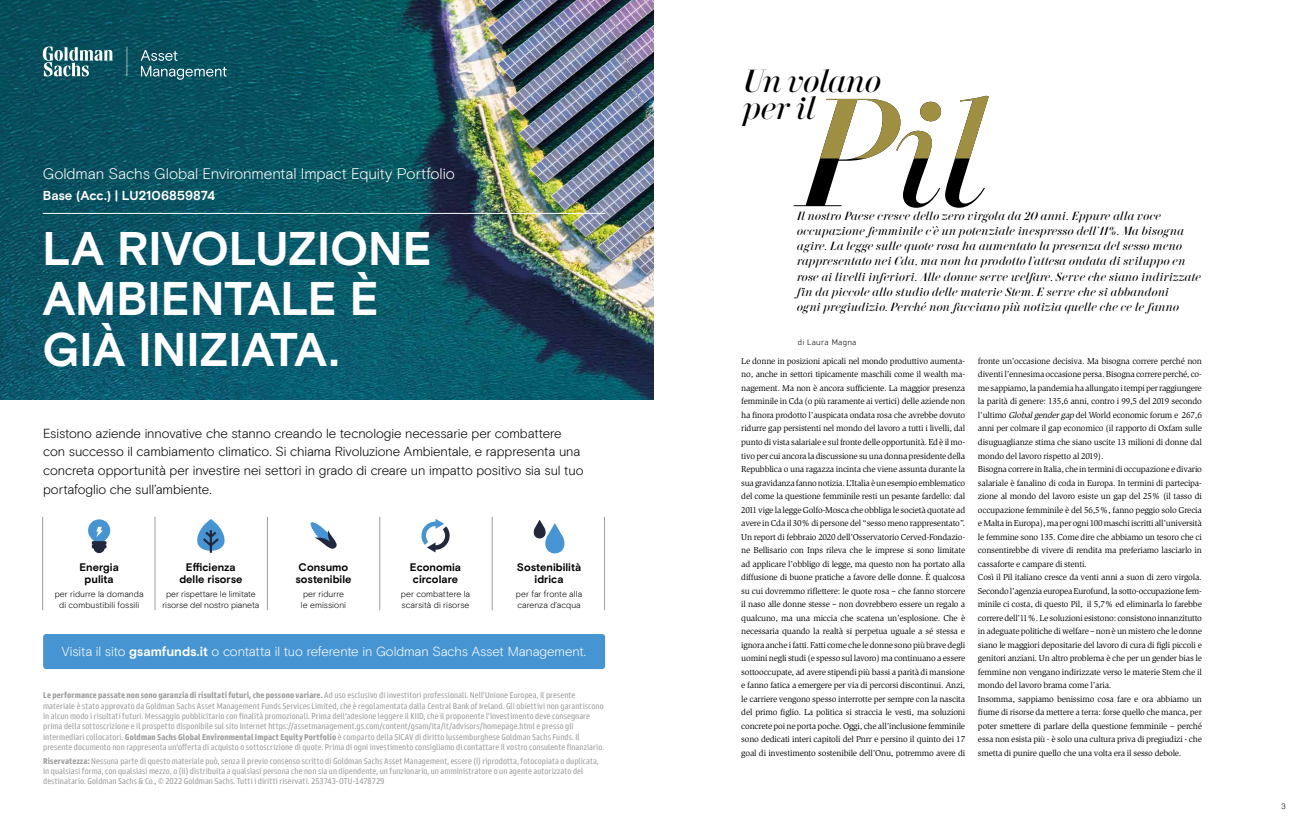
<style>
.page{position:relative;width:1304px;height:823px;background:#fff}
.page>*{position:absolute;margin:0;border:0;box-sizing:border-box;transform-origin:0 0}
.t1{font:italic 157.6px "Carmen Display";color:#000;scale:1.07 1}
.t2{font:700 47.1px/50.4px "Basis Grotesque Pro";letter-spacing:-.005em;color:#fff}
.t3{font:italic 32.8px/26.9px "Carmen Display";color:#000;scale:1.04 1}
.t4{font:300 15.4px "Basis Grotesque Pro";letter-spacing:-.01em;color:#fff}
.t5{font:300 13.2px/18.6px "Basis Grotesque Pro";letter-spacing:-.01em;color:#000}
.t6{font:300 13.2px "Basis Grotesque Pro";letter-spacing:-.01em;color:#fff}
.t7{font:700 13px "Basis Grotesque Pro";color:#fff}
.t8{font:italic 12.2px/15.1px "Carmen Display";letter-spacing:.025em;color:#000;scale:1.04 1}
.t9{font:700 11px/11.8px "Basis Grotesque Pro";letter-spacing:.005em;color:#000;text-align:center}
.t10{font:8.8px/13.5px "Slimbach Std";letter-spacing:-.02em;color:#000;text-align:justify}
.t11{font:8.6px/10.4px "Goldman Sans Condensed";letter-spacing:.01em;color:#9d9d9c}
.t12{font:300 8.6px/10.4px "Basis Grotesque Pro";letter-spacing:.005em;color:#000}
.t13{font:8.1px "Triumph Brokman";letter-spacing:.04em;color:#000;scale:.95 1}
.t14{font:300 8px "Helvetica";color:#000;scale:.95 1}
.s1{font-weight:700}
.s2{font-style:italic}
</style>
<div class="page">
<svg style="left:820px;top:96px;width:169px;height:62px"></svg>
<img style="left:0;top:0;width:653px;height:399px">
<hr style="left:42px;top:516px;width:1px;height:94px;background:#9d9d9c">
<hr style="left:155px;top:516px;width:1px;height:94px;background:#9d9d9c">
<hr style="left:267px;top:516px;width:1px;height:94px;background:#9d9d9c">
<hr style="left:379px;top:516px;width:1px;height:94px;background:#9d9d9c">
<hr style="left:492px;top:516px;width:1px;height:94px;background:#9d9d9c">
<hr style="left:604px;top:516px;width:1px;height:94px;background:#9d9d9c">
<svg style="left:533px;top:519px;width:32px;height:34px"></svg>
<svg style="left:421px;top:519px;width:29px;height:33px"></svg>
<svg style="left:310px;top:522px;width:27px;height:26px"></svg>
<svg style="left:197px;top:519px;width:28px;height:33px"></svg>
<svg style="left:88px;top:519px;width:22px;height:33px"></svg>
<div style="left:43px;top:633px;width:562px;height:35px;background:#4695d2;border-radius:3px"></div>
<hr style="left:43px;top:213px;width:562px;height:1px;background:#fff">
<svg style="left:43px;top:46px;width:184px;height:34px;background:#336f7a"></svg>
<h3 class="t4" style="left:43px;top:165px;width:414px">Goldman Sachs Global Environmental Impact Equity Portfolio</h3>
<h3 class="t7" style="left:43px;top:188px;width:174px">Base (Acc.) | LU2106859874</h3>
<h2 class="t2" style="left:42px;top:225px;width:391px">LA RIVOLUZIONE<br>AMBIENTALE È<br>GIÀ INIZIATA.</h2>
<p class="t5" style="left:43px;top:423px;width:542px">Esistono aziende innovative che stanno creando le tecnologie necessarie per combattere con successo il cambiamento climatico. Si chiama Rivoluzione Ambientale, e rappresenta una concreta opportunità per investire nei settori in grado di creare un impatto positivo sia sul tuo portafoglio che sull’ambiente.</p>
<p class="t9" style="left:79px;top:561px;width:41px">Energia pulita</p>
<p class="t9" style="left:179px;top:561px;width:65px">Efficienza delle risorse</p>
<p class="t9" style="left:296px;top:561px;width:57px;text-align:left">Consumo sostenibile</p>
<p class="t9" style="left:410px;top:561px;width:53px;text-align:left">Economia circolare</p>
<p class="t9" style="left:517px;top:561px;width:66px">Sostenibilità idrica</p>
<p class="t12" style="left:55px;top:589px;width:90px;text-align:center">per ridurre la domanda di combustibili fossili</p>
<p class="t12" style="left:162px;top:589px;width:98px;text-align:center">per rispettare le limitate risorse del nostro pianeta</p>
<p class="t12" style="left:301px;top:589px;width:47px">per ridurre le emissioni</p>
<p class="t12" style="left:401px;top:589px;width:71px">per combattere la scarsità di risorse</p>
<p class="t12" style="left:516px;top:589px;width:68px">per far fronte alla carenza d’acqua</p>
<h3 class="t6" style="left:62px;top:643px;width:526px">Visita il sito <span class="s1">gsamfunds.it</span> o contatta il tuo referente in Goldman Sachs Asset Management.</h3>
<p class="t11" style="left:43px;top:689px;width:562px"><span class="s1">Le performance passate non sono garanzia di risultati futuri, che possono variare.</span> Ad uso esclusivo di investitori professionali. Nell’Unione Europea, il presente materiale è stato approvato da Goldman Sachs Asset Management Funds Services Limited, che è regolamentata dalla Central Bank of Ireland. Gli obiettivi non garantiscono in alcun modo i risultati futuri. Messaggio pubblicitario con finalità promozionali. Prima dell‘adesione leggere il KIID, che il proponente l’investimento deve consegnare prima della sottoscrizione e il prospetto disponibile sul sito Internet https://assetmanagement.gs.com/content/gsam/ita/it/advisors/homepage.html e presso gli intermediari collocatori. <span class="s1">Goldman Sachs Global Environmental Impact Equity Portfolio</span> è comparto della SICAV di diritto lussemburghese Goldman Sachs Funds. Il presente documento non rappresenta un‘offerta di acquisto o sottoscrizione di quote. Prima di ogni investimento consigliamo di contattare il vostro consulente finanziario.</p>
<p class="t11" style="left:43px;top:754px;width:557px"><span class="s1">Riservatezza:</span> Nessuna parte di questo materiale può, senza il previo consenso scritto di Goldman Sachs Asset Management, essere (i) riprodotta, fotocopiata o duplicata, in qualsiasi forma, con qualsiasi mezzo, o (ii) distribuita a qualsiasi persona che non sia un dipendente, un funzionario, un amministratore o un agente autorizzato del destinatario. Goldman Sachs &amp; Co., © 2022 Goldman Sachs. Tutti i diritti riservati. 253743-OTU-1478729</p>
<h3 class="t3" style="left:744px;top:67px;width:134px">Un volano per il</h3>
<h1 class="t1" style="left:804px;top:56px;width:176px">Pil</h1>
<p class="t8" style="left:797px;top:208px;width:390px">Il nostro Paese cresce dello zero virgola da 20 anni. Eppure alla voce occupazione femminile c’è un potenziale inespresso dell’11%. Ma bisogna agire. La legge sulle quote rosa ha aumentato la presenza del sesso meno rappresentato nei Cda, ma non ha prodotto l’attesa ondata di sviluppo en rose ai livelli inferiori. Alle donne serve welfare. Serve che siano indirizzate fin da piccole allo studio delle materie Stem. E serve che si abbandoni<br>ogni pregiudizio. Perché non facciano più notizia quelle che ce le fanno</p>
<p class="t13" style="left:798px;top:337px;width:63px">di Laura Magna</p>
<p class="t10" style="left:741px;top:354px;width:225px">Le donne in posizioni apicali nel mondo produttivo aumenta&shy;no, anche in settori tipicamente maschili come il wealth ma&shy;nagement. Ma non è ancora sufficiente. La maggior presenza femminile in Cda (o più raramente ai vertici) delle aziende non ha finora prodotto l’auspicata ondata rosa che avrebbe dovuto ridurre gap persistenti nel mondo del lavoro a tutti i livelli, dal punto di vista salariale e sul fronte delle opportunità. Ed è il mo&shy;tivo per cui ancora la discussione su una donna presidente della Repubblica o una ragazza incinta che viene assunta durante la sua gravidanza fanno notizia. L’Italia è un esempio emblematico del come la questione femminile resti un pesante fardello: dal 2011 vige la legge Golfo-Mosca che obbliga le società quotate ad avere in Cda il 30% di persone del “sesso meno rappresentato”.<br>Un report di febbraio 2020 dell’Osservatorio Cerved-Fondazio&shy;ne Bellisario con Inps rileva che le imprese si sono limitate ad applicare l’obbligo di legge, ma questo non ha portato alla diffusione di buone pratiche a favore delle donne. È qualcosa su cui dovremmo riflettere: le quote rosa – che fanno storcere il naso alle donne stesse – non dovrebbero essere un regalo a qualcuno, ma una miccia che scatena un’esplosione. Che è necessaria quando la realtà si perpetua uguale a sé stessa e ignora anche i fatti. Fatti come che le donne sono più brave degli uomini negli studi (e spesso sul lavoro) ma continuano a essere sottooccupate, ad avere stipendi più bassi a parità di mansione e fanno fatica a emergere per via di percorsi discontinui. Anzi, le carriere vengono spesso interrotte per sempre con la nascita del primo figlio. La politica si straccia le vesti, ma soluzioni concrete poi ne porta poche. Oggi, che all’inclusione femminile sono dedicati interi capitoli del Pnrr e persino il quinto dei 17 goal di investimento sostenibile dell’Onu, potremmo avere di</p>
<p class="t10" style="left:978px;top:354px;width:226px;text-align:left">fronte un’occasione decisiva. Ma bisogna correre perché non diventi l’ennesima occasione persa. Bisogna correre perché, co&shy;me sappiamo, la pandemia ha allungato i tempi per raggiungere la parità di genere: 135,6 anni, contro i 99,5 del 2019 secondo l’ultimo <span class="s2">Globalgendergap</span> del World economic forum e 267,6 anni per colmare il gap economico (il rapporto di Oxfam sulle disuguaglianze stima che siano uscite 13 milioni di donne dal mondo del lavoro rispetto al 2019).<br>Bisogna correre in Italia, che in termini di occupazione e divario salariale è fanalino di coda in Europa. In termini di partecipa&shy;zione al mondo del lavoro esiste un gap del 25% (il tasso di occupazione femminile è del 56,5%, fanno peggio solo Grecia e Malta in Europa), ma per ogni 100 maschi iscritti all’università le femmine sono 135. Come dire che abbiamo un tesoro che ci consentirebbe di vivere di rendita ma preferiamo lasciarlo in cassaforte e campare di stenti.<br>Così il Pil italiano cresce da venti anni a suon di zero virgola.<br>Secondo l’agenzia europea Eurofund, la sotto-occupazione fem&shy;minile ci costa, di questo Pil, il 5,7% ed eliminarla lo farebbe correre dell’11%. Le soluzioni esistono: consistono innanzitutto in adeguate politiche di welfare – non è un mistero che le donne siano le maggiori depositarie del lavoro di cura di figli piccoli e genitori anziani. Un altro problema è che per un gender bias le femmine non vengano indirizzate verso le materie Stem che il mondo del lavoro brama come l’aria.<br>Insomma, sappiamo benissimo cosa fare e ora abbiamo un fiume di risorse da mettere a terra: forse quello che manca, per poter smettere di parlare della questione femminile – perché essa non esista più - è solo una cultura priva di pregiudizi - che smetta di punire quello che una volta era il sesso debole.</p>
<p class="t14" style="left:1282px;top:799px;width:6px">3</p>
</div>
